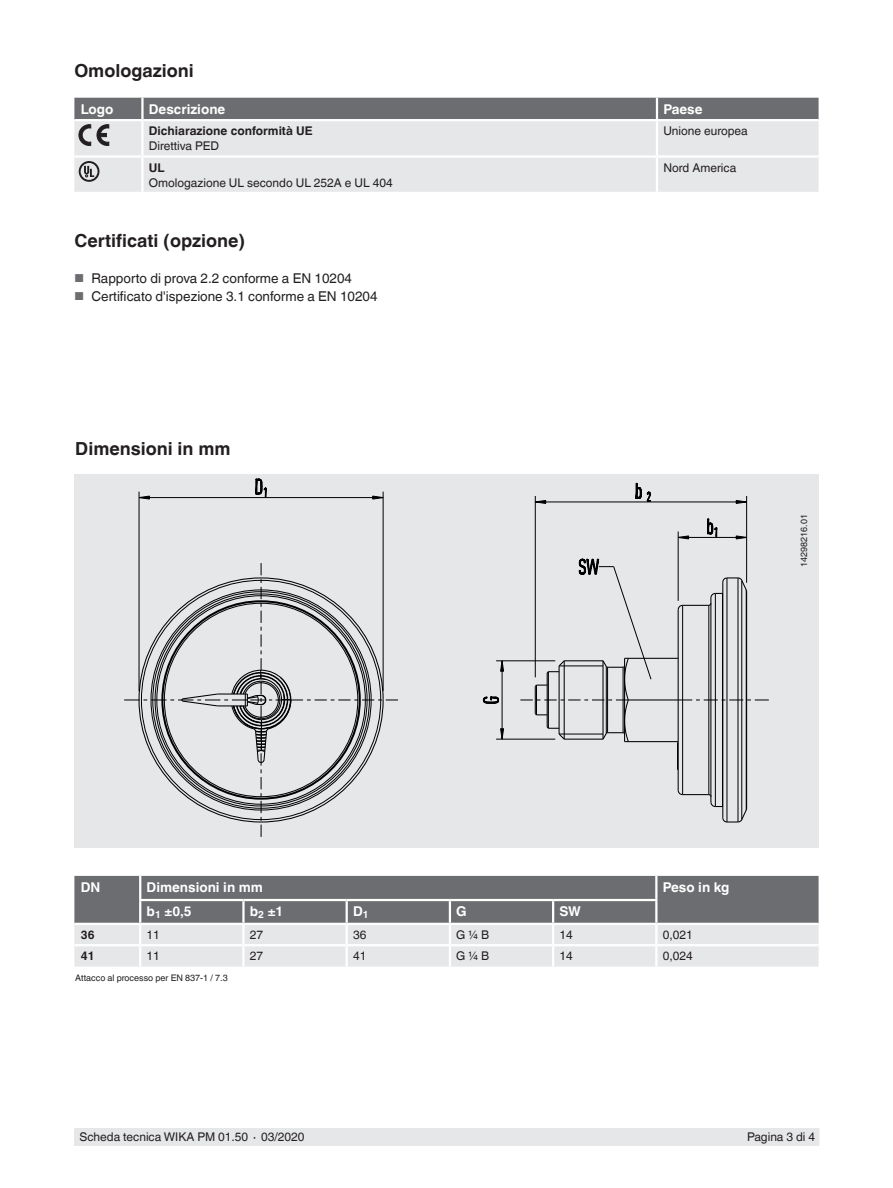
<style>
.page{position:relative;width:893px;height:1188px;background:#fff}
.page>*{position:absolute;margin:0;border:0;box-sizing:border-box;transform-origin:0 0}
.t1{font:700 18px "Helvetica World";color:#231f20}
.t2{font:13.5px "Helvetica World";color:#231f20}
.t3{font:700 13.5px "Helvetica World";color:#fff}
.t4{font:12px "Helvetica World";color:#231f20}
.t5{font:700 12px "Helvetica World";color:#231f20}
.t6{font:9px "Helvetica World";color:#231f20}
.s1{font-size:11.55px;color:#6c6d70}
</style>
<div class="page">
<div style="left:75px;top:1128px;width:744px;height:17px;background:#e6e7e9"></div>
<div style="left:74px;top:474px;width:745px;height:373px;background:#e6e7e9"></div>
<svg style="left:707px;top:518px;width:10px;height:19px"></svg>
<svg style="left:679px;top:535px;width:10px;height:4px"></svg>
<svg style="left:736px;top:535px;width:10px;height:4px"></svg>
<svg style="left:483px;top:696px;width:16px;height:8px"></svg>
<svg style="left:500px;top:660px;width:4px;height:12px"></svg>
<svg style="left:500px;top:728px;width:4px;height:11px"></svg>
<svg style="left:635px;top:483px;width:16px;height:19px"></svg>
<svg style="left:536px;top:500px;width:10px;height:4px"></svg>
<svg style="left:736px;top:500px;width:10px;height:4px"></svg>
<svg style="left:255px;top:478px;width:12px;height:13px"></svg>
<hr style="left:496px;top:739px;width:59px;height:1px;background:#000002">
<hr style="left:535px;top:496px;width:1px;height:181px;background:#000002">
<hr style="left:502px;top:661px;width:1px;height:78px;background:#000002">
<svg style="left:679px;top:700px;width:90px;height:1px"></svg>
<hr style="left:535px;top:502px;width:212px;height:1px;background:#000002">
<hr style="left:678px;top:537px;width:69px;height:1px;background:#000002">
<hr style="left:746px;top:496px;width:1px;height:87px;background:#000002">
<hr style="left:741px;top:580px;width:1px;height:240px;background:#000002">
<hr style="left:738px;top:578px;width:1px;height:244px;background:#000002">
<hr style="left:727px;top:578px;width:1px;height:244px;background:#000002">
<hr style="left:715px;top:593px;width:1px;height:214px;background:#000002">
<hr style="left:709px;top:605px;width:1px;height:190px;background:#000002">
<hr style="left:496px;top:661px;width:59px;height:1px;background:#000002">
<hr style="left:682px;top:605px;width:1px;height:190px;background:#000002">
<hr style="left:678px;top:531px;width:1px;height:70px;background:#000002">
<svg style="left:139px;top:491px;width:245px;height:72px"></svg>
<hr style="left:746px;top:592px;width:1px;height:216px;background:#000002">
<svg style="left:677px;top:577px;width:71px;height:34px"></svg>
<hr style="left:722px;top:582px;width:1px;height:236px;background:#000002">
<hr style="left:710px;top:598px;width:1px;height:204px;background:#000002">
<hr style="left:625px;top:658px;width:53px;height:1px;background:#000002">
<hr style="left:678px;top:610px;width:1px;height:180px;background:#000002">
<hr style="left:628px;top:699px;width:50px;height:2px;background:#000002">
<hr style="left:625px;top:741px;width:53px;height:1px;background:#000002">
<svg style="left:677px;top:742px;width:2px;height:28px"></svg>
<svg style="left:677px;top:789px;width:71px;height:34px"></svg>
<svg style="left:520px;top:558px;width:132px;height:185px"></svg>
<svg style="left:124px;top:563px;width:274px;height:274px"></svg>
<div style="left:74px;top:145px;width:745px;height:47px;background:#e6e7e9"></div>
<hr style="left:142px;top:155px;width:515px;height:3px;background:#fff">
<hr style="left:657px;top:155px;width:162px;height:3px;background:#fff">
<hr style="left:74px;top:155px;width:68px;height:3px;background:#fff">
<hr style="left:656px;top:121px;width:2px;height:34px;background:#fff">
<hr style="left:141px;top:121px;width:3px;height:34px;background:#fff">
<hr style="left:656px;top:158px;width:2px;height:34px;background:#fff">
<hr style="left:141px;top:158px;width:3px;height:34px;background:#fff">
<svg style="left:74px;top:98px;width:745px;height:47px;background:#afb0b2"></svg>
<svg style="left:79px;top:161px;width:20px;height:21px"></svg>
<svg style="left:74px;top:876px;width:745px;height:91px;background:#a9aaac"></svg>
<hr style="left:74px;top:944px;width:66px;height:2px;background:#fff">
<hr style="left:140px;top:944px;width:103px;height:2px;background:#fff">
<hr style="left:139px;top:946px;width:2px;height:21px;background:#fff">
<hr style="left:243px;top:944px;width:104px;height:2px;background:#fff">
<hr style="left:242px;top:946px;width:3px;height:21px;background:#fff">
<hr style="left:347px;top:944px;width:103px;height:2px;background:#fff">
<hr style="left:346px;top:946px;width:2px;height:21px;background:#fff">
<hr style="left:450px;top:944px;width:103px;height:2px;background:#fff">
<hr style="left:449px;top:946px;width:2px;height:21px;background:#fff">
<hr style="left:553px;top:944px;width:103px;height:2px;background:#fff">
<hr style="left:552px;top:946px;width:2px;height:21px;background:#fff">
<hr style="left:656px;top:944px;width:163px;height:2px;background:#fff">
<hr style="left:655px;top:946px;width:2px;height:21px;background:#fff">
<hr style="left:74px;top:923px;width:66px;height:2px;background:#fff">
<hr style="left:655px;top:876px;width:2px;height:23px;background:#fff">
<hr style="left:655px;top:901px;width:2px;height:22px;background:#fff">
<hr style="left:656px;top:923px;width:163px;height:2px;background:#fff">
<h1 class="t1" style="left:74px;top:60px;width:121px">Omologazioni</h1>
<p class="t3" style="left:81px;top:101px;width:34px">Logo</p>
<p class="t3" style="left:149px;top:101px;width:78px">Descrizione</p>
<p class="t3" style="left:663px;top:101px;width:41px">Paese</p>
<p class="t5" style="left:149px;top:124px;width:165px">Dichiarazione conformità UE</p>
<p class="t4" style="left:149px;top:139px;width:72px">Direttiva PED</p>
<p class="t4" style="left:663px;top:124px;width:86px">Unione europea</p>
<p class="t5" style="left:149px;top:160px;width:17px">UL</p>
<p class="t4" style="left:149px;top:175px;width:245px">Omologazione UL secondo UL 252A e UL 404</p>
<h1 class="t1" style="left:74px;top:230px;width:172px">Certificati (opzione)</h1>
<p class="t2" style="left:74px;top:270px;width:279px"><span class="s1">■</span> Rapporto di prova 2.2 conforme a EN 10204</p>
<p class="t2" style="left:74px;top:288px;width:305px"><span class="s1">■</span> Certificato d'ispezione 3.1 conforme a EN 10204</p>
<h1 class="t1" style="left:75px;top:438px;width:157px">Dimensioni in mm</h1>
<p class="t4" style="left:663px;top:160px;width:74px">Nord America</p>
<p class="t6" style="left:799px;top:567px;width:54px;rotate:-90deg">14298216.01</p>
<p class="t3" style="left:81px;top:879px;width:21px">DN</p>
<p class="t3" style="left:147px;top:879px;width:118px">Dimensioni in mm</p>
<p class="t3" style="left:663px;top:879px;width:68px">Peso in kg</p>
<p class="t3" style="left:147px;top:904px;width:47px">b<sub>1</sub> ±0,5</p>
<p class="t3" style="left:250px;top:904px;width:35px">b<sub>2</sub> ±1</p>
<p class="t3" style="left:353px;top:904px;width:17px">D<sub>1</sub></p>
<p class="t3" style="left:456px;top:904px;width:12px">G</p>
<p class="t3" style="left:559px;top:904px;width:23px">SW</p>
<p class="t5" style="left:81px;top:928px;width:15px">36</p>
<p class="t4" style="left:147px;top:928px;width:15px">11</p>
<p class="t4" style="left:250px;top:928px;width:15px">27</p>
<p class="t4" style="left:353px;top:928px;width:15px">36</p>
<p class="t4" style="left:456px;top:928px;width:34px">G ¼ B</p>
<p class="t4" style="left:559px;top:928px;width:15px">14</p>
<p class="t4" style="left:663px;top:928px;width:32px">0,021</p>
<p class="t5" style="left:81px;top:949px;width:15px">41</p>
<p class="t4" style="left:147px;top:949px;width:15px">11</p>
<p class="t4" style="left:250px;top:949px;width:15px">27</p>
<p class="t4" style="left:353px;top:949px;width:15px">41</p>
<p class="t4" style="left:456px;top:949px;width:34px">G ¼ B</p>
<p class="t4" style="left:559px;top:949px;width:15px">14</p>
<p class="t4" style="left:663px;top:949px;width:32px">0,024</p>
<p class="t6" style="left:75px;top:972px;width:154px">Attacco al processo per EN 837-1 / 7.3</p>
<p class="t4" style="left:80px;top:1130px;width:226px">Scheda tecnica WIKA PM 01.50 ∙ 03/2020</p>
<p class="t4" style="left:747px;top:1130px;width:70px">Pagina 3 di 4</p>
</div>
